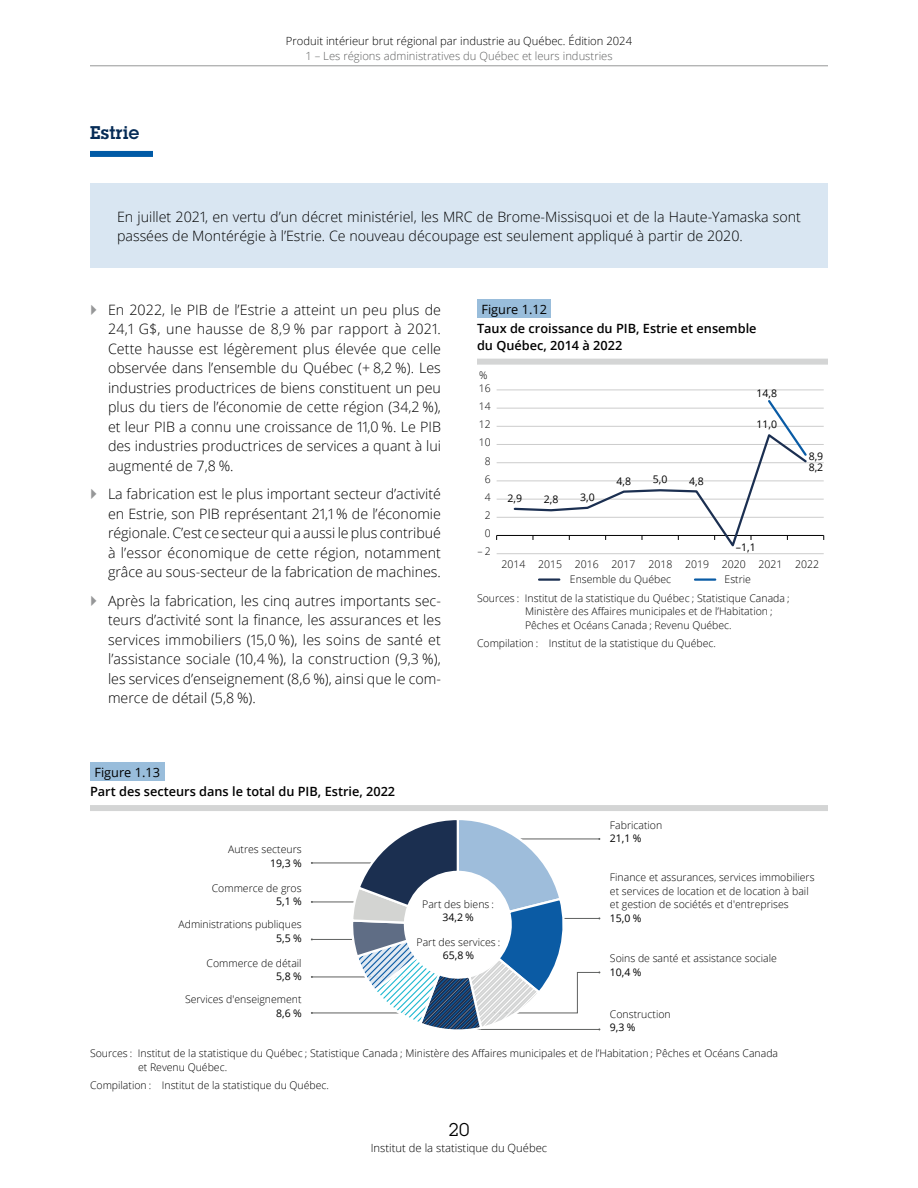
<style>
.page{position:relative;width:918px;height:1188px;background:#fff}
.page>*{position:absolute;margin:0;border:0;box-sizing:border-box;transform-origin:0 0}
.t1{font:600 18px "Lubalin Graph Std";letter-spacing:.02em;color:#052b56}
.t2{font:18px "Lubalin Graph Std";color:#000}
.t3{font:300 14.25px/19.5px "Open Sans";color:#000;text-align:justify}
.t4{font:600 12.75px/16.5px "Open Sans";color:#000}
.t5{font:12.75px "Open Sans";color:#000}
.t6{font:300 11.25px "Open Sans";color:#000}
.t7{font:300 11.25px "Open Sans";color:#5f6060}
.t8{font:300 10.5px/13.5px "Open Sans";color:#000}
.t9{font:10.5px "Open Sans";color:#000}
</style>
<div class="page">
<hr style="left:90px;top:66px;width:738px;height:1px;background:#969798">
<div style="left:90px;top:151px;width:63px;height:6px;background:#005aa6"></div>
<div style="left:90px;top:184px;width:738px;height:84px;background:#d9e6f2"></div>
<div style="left:477px;top:299px;width:73px;height:19px;background:#99bddb"></div>
<div style="left:477px;top:359px;width:351px;height:6px;background:#d4d5d5"></div>
<hr style="left:539px;top:578px;width:20px;height:3px;background:#1b2f51">
<hr style="left:695px;top:578px;width:20px;height:3px;background:#095ba5">
<hr style="left:497px;top:390px;width:327px;height:1px;background:#ccc">
<hr style="left:497px;top:408px;width:327px;height:1px;background:#ccc">
<hr style="left:497px;top:426px;width:327px;height:1px;background:#ccc">
<hr style="left:497px;top:444px;width:327px;height:1px;background:#ccc">
<hr style="left:497px;top:462px;width:327px;height:1px;background:#ccc">
<hr style="left:497px;top:481px;width:327px;height:1px;background:#ccc">
<hr style="left:497px;top:499px;width:327px;height:1px;background:#ccc">
<hr style="left:497px;top:517px;width:327px;height:1px;background:#ccc">
<hr style="left:497px;top:553px;width:327px;height:1px;background:#ccc">
<hr style="left:497px;top:535px;width:327px;height:1px;background:#000">
<svg style="left:512px;top:400px;width:297px;height:147px"></svg>
<div style="left:90px;top:762px;width:75px;height:19px;background:#99bddb"></div>
<div style="left:90px;top:805px;width:738px;height:6px;background:#d4d5d5"></div>
<hr style="left:312px;top:902px;width:85px;height:1px;background:#5e605f">
<hr style="left:312px;top:939px;width:77px;height:1px;background:#5e605f">
<hr style="left:312px;top:977px;width:97px;height:1px;background:#5e605f">
<hr style="left:312px;top:1013px;width:97px;height:1px;background:#5e605f">
<hr style="left:312px;top:863px;width:97px;height:1px;background:#5e605f">
<svg style="left:350px;top:820px;width:250px;height:211px"></svg>
<p class="t1" style="left:90px;top:121px;width:51px">Estrie</p>
<p class="t6" style="left:286px;top:33px;width:348px">Produit intérieur brut régional par industrie au Québec. Édition 2024</p>
<p class="t7" style="left:305px;top:48px;width:309px">1 – Les régions administratives du Québec et leurs industries</p>
<p class="t3" style="left:117px;top:206px;width:686px">En juillet 2021, en vertu d’un décret ministériel, les MRC de Brome-Missisquoi et de la Haute-Yamaska sont passées de Montérégie à l’Estrie. Ce nouveau découpage est seulement appliqué à partir de 2020.</p>
<p class="t3" style="left:108px;top:300px;width:335px">En 2022, le PIB de l’Estrie a atteint un peu plus de 24,1 G$, une hausse de 8,9 % par rapport à 2021.<br>Cette hausse est légèrement plus élevée que celle observée dans l’ensemble du Québec (+ 8,2 %). Les industries productrices de biens constituent un peu plus du tiers de l’économie de cette région (34,2 %), et leur PIB a connu une croissance de 11,0 %. Le PIB des industries productrices de services a quant à lui augmenté de 7,8 %.</p>
<p class="t3" style="left:108px;top:484px;width:335px">La fabrication est le plus important secteur d’activité en Estrie, son PIB représentant 21,1 % de l’économie régionale. C’est ce secteur qui a aussi le plus contribué à l’essor économique de cette région, notamment grâce au sous-secteur de la fabrication de machines.</p>
<p class="t3" style="left:108px;top:591px;width:335px">Après la fabrication, les cinq autres importants sec&shy;teurs d’activité sont la finance, les assurances et les services immobiliers (15,0 %), les soins de santé et l’assistance sociale (10,4 %), la construction (9,3 %), les services d’enseignement (8,6 %), ainsi que le com&shy;merce de détail (5,8 %).</p>
<p class="t5" style="left:94px;top:763px;width:67px">Figure 1.13</p>
<p class="t4" style="left:90px;top:783px;width:307px">Part des secteurs dans le total du PIB, Estrie, 2022</p>
<p class="t5" style="left:482px;top:300px;width:67px">Figure 1.12</p>
<p class="t4" style="left:477px;top:320px;width:281px">Taux de croissance du PIB, Estrie et ensemble du Québec, 2014 à 2022</p>
<p class="t8" style="left:479px;top:369px;width:10px">%</p>
<p class="t8" style="left:479px;top:381px;width:13px">16</p>
<p class="t8" style="left:479px;top:399px;width:13px">14</p>
<p class="t8" style="left:479px;top:417px;width:13px">12</p>
<p class="t8" style="left:479px;top:435px;width:13px">10</p>
<p class="t8" style="left:485px;top:454px;width:7px">8</p>
<p class="t8" style="left:485px;top:472px;width:7px">6</p>
<p class="t8" style="left:485px;top:490px;width:7px">4</p>
<p class="t8" style="left:485px;top:508px;width:7px">2</p>
<p class="t8" style="left:485px;top:526px;width:7px">0</p>
<p class="t8" style="left:477px;top:545px;width:15px">– 2</p>
<p class="t9" style="left:757px;top:386px;width:22px">14,8</p>
<p class="t9" style="left:507px;top:491px;width:16px">2,9</p>
<p class="t9" style="left:544px;top:492px;width:16px">2,8</p>
<p class="t9" style="left:580px;top:490px;width:16px">3,0</p>
<p class="t9" style="left:616px;top:474px;width:16px">4,8</p>
<p class="t9" style="left:653px;top:472px;width:16px">5,0</p>
<p class="t9" style="left:689px;top:474px;width:16px">4,8</p>
<p class="t9" style="left:757px;top:417px;width:22px">11,0</p>
<p class="t9" style="left:736px;top:540px;width:21px">–1,1</p>
<p class="t9" style="left:809px;top:449px;width:16px">8,9</p>
<p class="t9" style="left:809px;top:460px;width:16px">8,2</p>
<p class="t8" style="left:501px;top:558px;width:319px">2014 2015 2016 2017 2018 2019 2020 2021 2022</p>
<p class="t8" style="left:570px;top:573px;width:103px">Ensemble du Québec</p>
<p class="t8" style="left:725px;top:573px;width:28px">Estrie</p>
<p class="t8" style="left:525px;top:591px;width:266px;text-indent:-48px">Sources : Institut de la statistique du Québec ; Statistique Canada ;<br>Ministère des Affaires municipales et de l’Habitation ;<br>Pêches et Océans Canada ; Revenu Québec.</p>
<p class="t8" style="left:477px;top:636px;width:241px">Compilation : Institut de la statistique du Québec.</p>
<p class="t8" style="left:610px;top:818px;width:54px">Fabrication</p>
<p class="t9" style="left:610px;top:831px;width:33px">21,1 %</p>
<p class="t8" style="left:228px;top:843px;width:75px">Autres secteurs</p>
<p class="t9" style="left:270px;top:856px;width:33px">19,3 %</p>
<p class="t8" style="left:212px;top:881px;width:91px">Commerce de gros</p>
<p class="t9" style="left:276px;top:894px;width:27px">5,1 %</p>
<p class="t8" style="left:178px;top:918px;width:125px">Administrations publiques</p>
<p class="t9" style="left:276px;top:931px;width:27px">5,5 %</p>
<p class="t8" style="left:207px;top:956px;width:97px">Commerce de détail</p>
<p class="t9" style="left:276px;top:969px;width:27px">5,8 %</p>
<p class="t8" style="left:185px;top:992px;width:118px">Services d'enseignement</p>
<p class="t9" style="left:276px;top:1006px;width:27px">8,6 %</p>
<p class="t8" style="left:610px;top:1007px;width:62px">Construction</p>
<p class="t9" style="left:610px;top:1020px;width:27px">9,3 %</p>
<p class="t8" style="left:610px;top:871px;width:206px">Finance et assurances, services immobiliers et services de location et de location à bail et gestion de sociétés et d'entreprises</p>
<p class="t9" style="left:610px;top:911px;width:33px">15,0 %</p>
<p class="t8" style="left:422px;top:897px;width:73px">Part des biens :</p>
<p class="t9" style="left:442px;top:910px;width:33px">34,2 %</p>
<p class="t8" style="left:417px;top:935px;width:85px">Part des services :</p>
<p class="t9" style="left:443px;top:948px;width:33px">65,8 %</p>
<p class="t8" style="left:610px;top:952px;width:168px">Soins de santé et assistance sociale</p>
<p class="t9" style="left:610px;top:965px;width:33px">10,4 %</p>
<p class="t8" style="left:138px;top:1046px;width:642px;text-indent:-48px">Sources : Institut de la statistique du Québec ; Statistique Canada ; Ministère des Affaires municipales et de l’Habitation ; Pêches et Océans Canada et Revenu Québec.</p>
<p class="t8" style="left:90px;top:1078px;width:241px">Compilation : Institut de la statistique du Québec.</p>
<p class="t2" style="left:449px;top:1118px;width:22px">20</p>
<p class="t6" style="left:371px;top:1140px;width:178px">Institut de la statistique du Québec</p>
</div>
